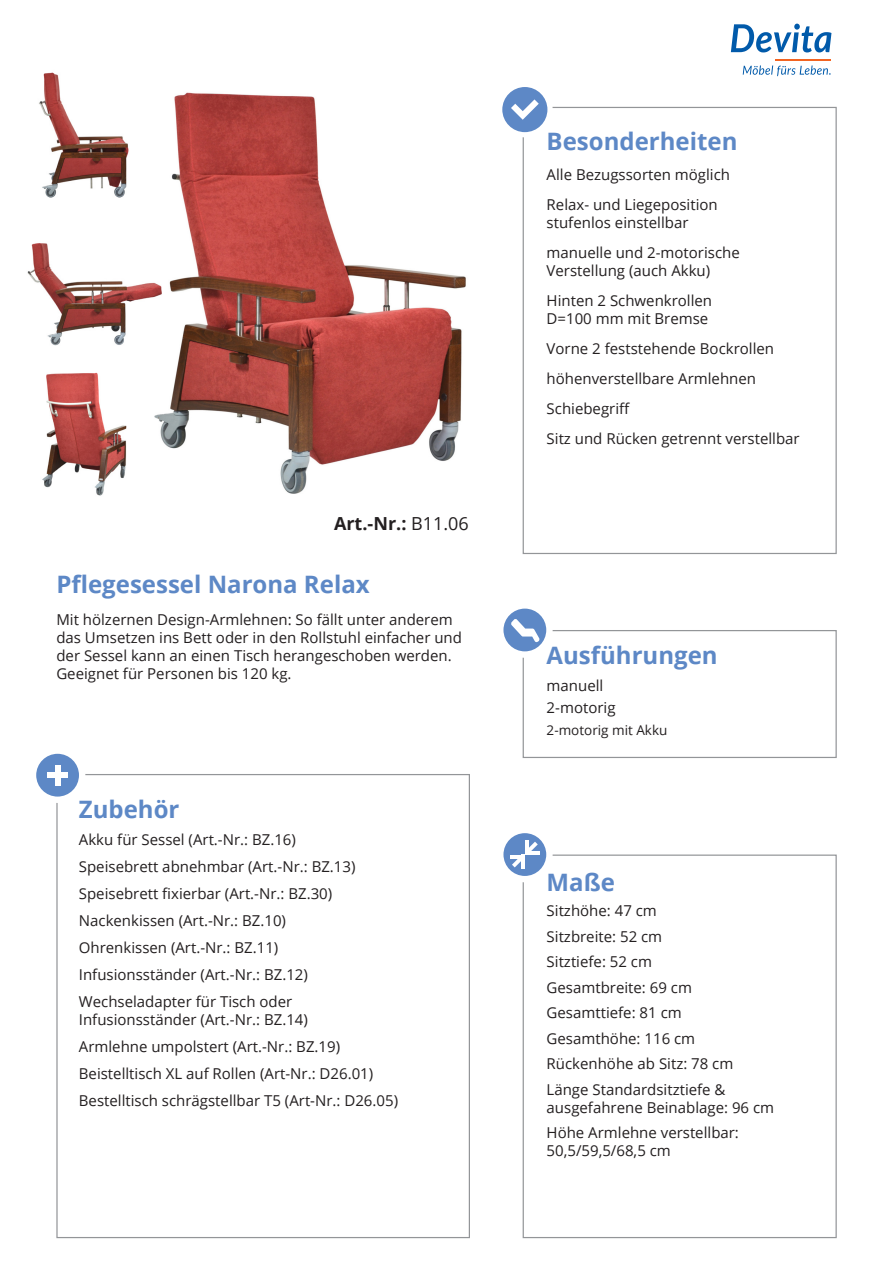
<style>
.page{position:relative;width:893px;height:1263px;background:#fff}
.page>*{position:absolute;margin:0;border:0;box-sizing:border-box;transform-origin:0 0}
.t1{font:700 24px "Open Sans";color:#5d88c6}
.t2{font:700 18px "Open Sans";color:#231f20}
.t3{font:15px/18px "Open Sans";color:#231f20}
.t4{font:13.5px "Open Sans";color:#231f20}
.s1{font-weight:400}
</style>
<div class="page">
<div style="left:523px;top:107px;width:314px;height:447px;border:1px solid #939598"></div>
<div style="left:523px;top:854px;width:314px;height:384px;border:1px solid #939598"></div>
<div style="left:523px;top:630px;width:314px;height:128px;border:1px solid #939598"></div>
<svg style="left:500px;top:84px;width:50px;height:51px"></svg>
<div style="left:497px;top:82px;width:56px;height:55px;border:5px solid #fff;border-radius:50%"></div>
<svg style="left:511px;top:99px;width:28px;height:21px"></svg>
<svg style="left:500px;top:830px;width:49px;height:49px"></svg>
<div style="left:497px;top:827px;width:56px;height:55px;border:6px solid #fff;border-radius:50%"></div>
<hr style="left:525px;top:840px;width:4px;height:14px;background:#fff">
<hr style="left:525px;top:851px;width:14px;height:3px;background:#fff">
<hr style="left:521px;top:854px;width:4px;height:15px;background:#fff">
<svg style="left:512px;top:842px;width:26px;height:25px"></svg>
<svg style="left:33px;top:751px;width:49px;height:49px"></svg>
<div style="left:30px;top:747px;width:55px;height:56px;border:6px solid #fff;border-radius:50%"></div>
<div style="left:47px;top:772px;width:21px;height:6px;background:#fff"></div>
<div style="left:55px;top:765px;width:5px;height:20px;background:#fff"></div>
<img style="left:154px;top:92px;width:312px;height:402px">
<img style="left:39px;top:72px;width:90px;height:126px">
<img style="left:42px;top:372px;width:85px;height:124px">
<img style="left:27px;top:211px;width:138px;height:143px">
<svg style="left:743px;top:65px;width:88px;height:11px"></svg>
<svg style="left:731px;top:24px;width:100px;height:28px"></svg>
<hr style="left:776px;top:59px;width:55px;height:2px;background:#f36421">
<svg style="left:500px;top:605px;width:49px;height:50px"></svg>
<div style="left:497px;top:602px;width:56px;height:56px;border:6px solid #fff;border-radius:50%"></div>
<svg style="left:511px;top:619px;width:29px;height:23px"></svg>
<p class="t2" style="left:334px;top:511px;width:136px">Art.-Nr.: <span class="s1">B11.06</span></p>
<p class="t1" style="left:56px;top:567px;width:315px">Pflegesessel Narona Relax</p>
<p class="t3" style="left:56px;top:610px;width:407px">Mit hölzernen Design-Armlehnen: So fällt unter anderem das Umsetzen ins Bett oder in den Rollstuhl einfacher und der Sessel kann an einen Tisch herangeschoben werden.<br>Geeignet für Personen bis 120 kg.</p>
<p class="t1" style="left:79px;top:792px;width:102px">Zubehör</p>
<p class="t3" style="left:79px;top:830px;width:219px">Akku für Sessel (Art.-Nr.: BZ.16)</p>
<p class="t3" style="left:79px;top:857px;width:278px">Speisebrett abnehmbar (Art.-Nr.: BZ.13)</p>
<p class="t3" style="left:79px;top:884px;width:255px">Speisebrett fixierbar (Art.-Nr.: BZ.30)</p>
<p class="t3" style="left:79px;top:911px;width:209px">Nackenkissen (Art.-Nr.: BZ.10)</p>
<p class="t3" style="left:79px;top:938px;width:201px">Ohrenkissen (Art.-Nr.: BZ.11)</p>
<p class="t3" style="left:79px;top:965px;width:231px">Infusionsständer (Art.-Nr.: BZ.12)</p>
<p class="t3" style="left:79px;top:992px;width:231px">Wechseladapter für Tisch oder<br>Infusionsständer (Art.-Nr.: BZ.14)</p>
<p class="t3" style="left:79px;top:1037px;width:263px">Armlehne umpolstert (Art.-Nr.: BZ.19)</p>
<p class="t3" style="left:79px;top:1064px;width:296px">Beistelltisch XL auf Rollen (Art-Nr.: D26.01)</p>
<p class="t3" style="left:79px;top:1091px;width:321px">Bestelltisch schrägstellbar T5 (Art-Nr.: D26.05)</p>
<p class="t1" style="left:547px;top:125px;width:192px">Besonderheiten</p>
<p class="t3" style="left:547px;top:165px;width:185px">Alle Bezugssorten möglich</p>
<p class="t3" style="left:547px;top:195px;width:173px">Relax- und Liegeposition stufenlos einstellbar</p>
<p class="t3" style="left:547px;top:243px;width:195px">manuelle und 2-motorische<br>Verstellung (auch Akku)</p>
<p class="t3" style="left:547px;top:291px;width:167px">Hinten 2 Schwenkrollen<br>D=100 mm mit Bremse</p>
<p class="t3" style="left:547px;top:339px;width:229px">Vorne 2 feststehende Bockrollen</p>
<p class="t3" style="left:547px;top:369px;width:211px">höhenverstellbare Armlehnen</p>
<p class="t3" style="left:547px;top:399px;width:85px">Schiebegriff</p>
<p class="t3" style="left:547px;top:429px;width:255px">Sitz und Rücken getrennt verstellbar</p>
<p class="t1" style="left:547px;top:638px;width:173px">Ausführungen</p>
<p class="t3" style="left:547px;top:676px;width:58px">manuell</p>
<p class="t3" style="left:547px;top:698px;width:70px">2-motorig</p>
<p class="t4" style="left:547px;top:721px;width:122px">2-motorig mit Akku</p>
<p class="t1" style="left:547px;top:865px;width:70px">Maße</p>
<p class="t3" style="left:547px;top:901px;width:112px">Sitzhöhe: 47 cm</p>
<p class="t3" style="left:547px;top:927px;width:117px">Sitzbreite: 52 cm</p>
<p class="t3" style="left:547px;top:952px;width:107px">Sitztiefe: 52 cm</p>
<p class="t3" style="left:547px;top:978px;width:147px">Gesamtbreite: 69 cm</p>
<p class="t3" style="left:547px;top:1003px;width:137px">Gesamttiefe: 81 cm</p>
<p class="t3" style="left:547px;top:1029px;width:150px">Gesamthöhe: 116 cm</p>
<p class="t3" style="left:547px;top:1054px;width:188px">Rückenhöhe ab Sitz: 78 cm</p>
<p class="t3" style="left:547px;top:1080px;width:229px">Länge Standardsitztiefe &amp; ausgefahrene Beinablage: 96 cm</p>
<p class="t3" style="left:547px;top:1123px;width:194px">Höhe Armlehne verstellbar:<br>50,5/59,5/68,5 cm</p>
</div>
